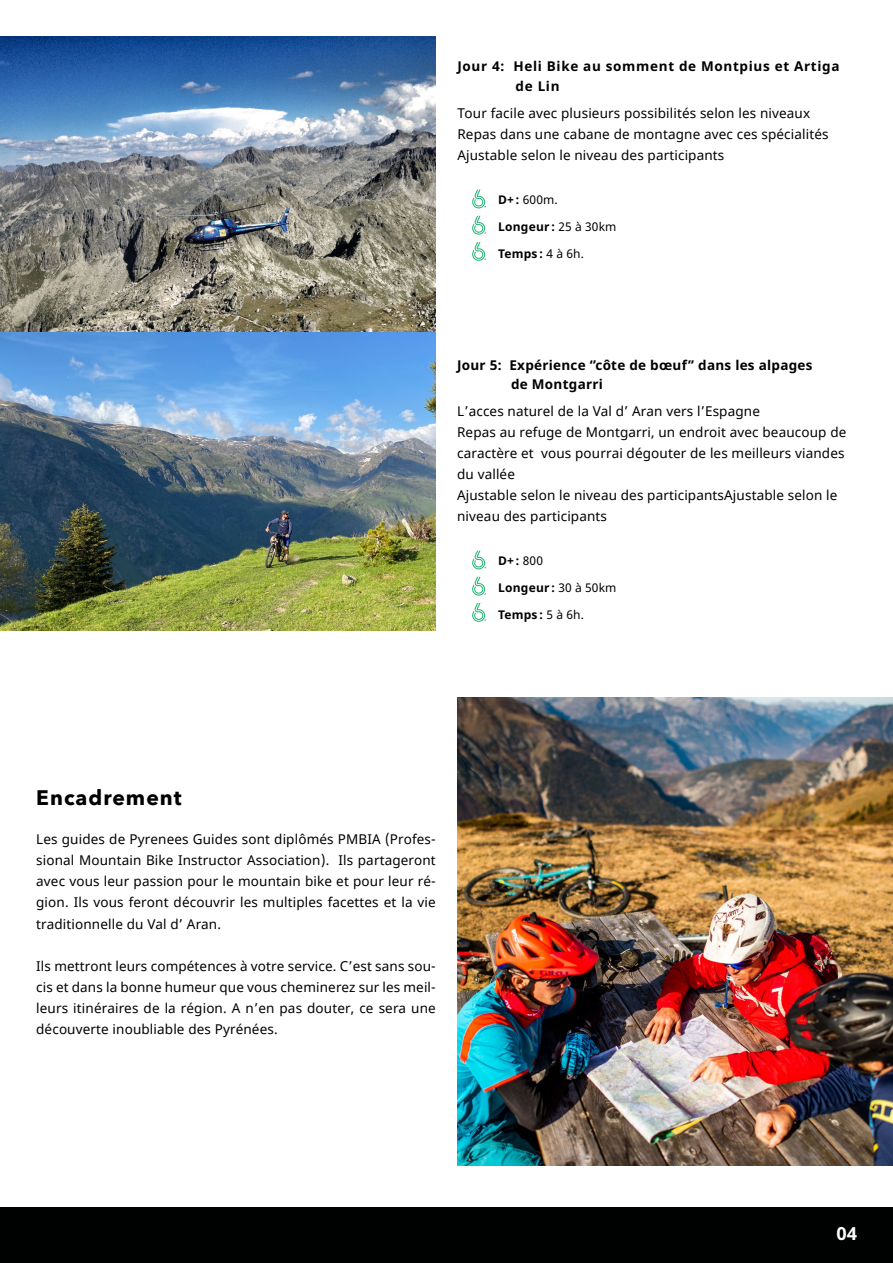
<style>
.page{position:relative;width:893px;height:1263px;background:#fff}
.page>*{position:absolute;margin:0;border:0;box-sizing:border-box;transform-origin:0 0}
.t1{font:700 21px "Avenir Next";letter-spacing:.05em;color:#000}
.t2{font:700 18px "Noto Sans";color:#fff}
.t3{font:13.5px/21px "Noto Sans";letter-spacing:.01em;color:#000;text-align:justify}
.t4{font:700 13.5px/19.5px "Noto Sans";letter-spacing:.02em;color:#000}
.t5{font:700 13.5px/19.5px "Noto Sans";letter-spacing:.05em;color:#000}
.t6{font:700 12px "Noto Sans";letter-spacing:.02em;color:#000}
.t7{font:12px "Noto Sans";color:#000}
.s1{font-weight:700}
.s2{font-weight:400}
</style>
<div class="page">
<img style="left:0;top:36px;width:436px;height:594px">
<div style="left:0;top:1208px;width:893px;height:55px;background:#000101"></div>
<img style="left:457px;top:697px;width:436px;height:468px">
<svg style="left:472px;top:190px;width:14px;height:18px"></svg>
<svg style="left:472px;top:216px;width:14px;height:19px"></svg>
<svg style="left:472px;top:242px;width:14px;height:19px"></svg>
<svg style="left:472px;top:551px;width:14px;height:18px"></svg>
<svg style="left:472px;top:577px;width:14px;height:19px"></svg>
<svg style="left:472px;top:603px;width:14px;height:19px"></svg>
<p class="t5" style="left:516px;top:57px;width:325px;text-indent:-58px">Jour 4: Heli Bike au somment de Montpius et Artiga de Lin</p>
<p class="t3" style="left:457px;top:103px;width:373px;text-align:left">Tour facile avec plusieurs possibilités selon les niveaux<br>Repas dans une cabane de montagne avec ces spécialités<br>Ajustable selon le niveau des participants</p>
<p class="t7" style="left:498px;top:191px;width:61px"><span class="s1">D+ :</span> 600m.</p>
<p class="t6" style="left:498px;top:218px;width:120px">Longeur : <span class="s2">25 à 30km</span></p>
<p class="t6" style="left:498px;top:245px;width:87px">Temps : <span class="s2">4 à 6h.</span></p>
<p class="t4" style="left:511px;top:355px;width:303px;text-indent:-54px">Jour 5: Expérience ‘’côte de bœuf’’ dans les alpages de Montgarri</p>
<p class="t3" style="left:457px;top:401px;width:391px;text-align:left">L’acces naturel de la Val d’ Aran vers l’Espagne<br>Repas au refuge de Montgarri, un endroit avec beaucoup de caractère et vous pourrai dégouter de les meilleurs viandes du vallée<br>Ajustable selon le niveau des participantsAjustable selon le niveau des participants</p>
<p class="t6" style="left:498px;top:552px;width:46px">D+ : <span class="s2">800</span></p>
<p class="t6" style="left:498px;top:579px;width:120px">Longeur : <span class="s2">30 à 50km</span></p>
<p class="t6" style="left:498px;top:606px;width:87px">Temps : <span class="s2">5 à 6h.</span></p>
<h1 class="t1" style="left:36px;top:780px;width:147px">Encadrement</h1>
<p class="t3" style="left:36px;top:829px;width:401px">Les guides de Pyrenees Guides sont diplômés PMBIA (Profes&shy;sional Mountain Bike Instructor Association). Ils partageront avec vous leur passion pour le mountain bike et pour leur ré&shy;gion. Ils vous feront découvrir les multiples facettes et la vie traditionnelle du Val d’ Aran.</p>
<p class="t3" style="left:36px;top:955px;width:401px">Ils mettront leurs compétences à votre service. C’est sans sou&shy;cis et dans la bonne humeur que vous cheminerez sur les meil&shy;leurs itinéraires de la région. A n’en pas douter, ce sera une découverte inoubliable des Pyrénées.</p>
<h2 class="t2" style="left:836px;top:1221px;width:22px">04</h2>
</div>
